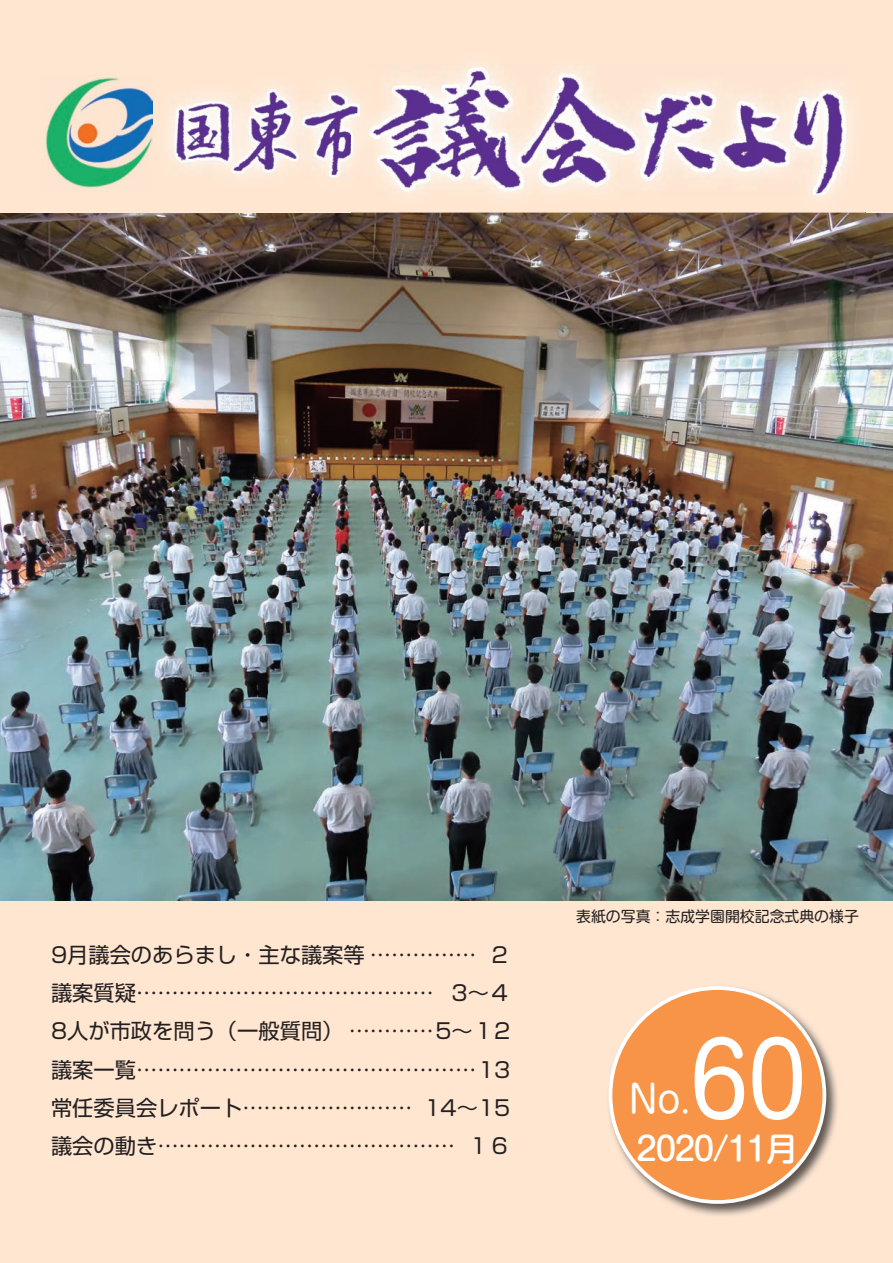
<style>
.page{position:relative;width:893px;height:1263px;background:#fff}
.page>*{position:absolute;margin:0;border:0;box-sizing:border-box;transform-origin:0 0}
.t1{font:99.45px "Shin M Go Pro";color:#fff;scale:.95 1}
.t2{font:37.35px "Shin M Go Pro";color:#fff;scale:.95 1}
.t3{font:500 32.4px "Shin M Go Pro";letter-spacing:-.04em;color:#fff}
.t4{font:21.3px/38.2px "Shin Go Pr 6";color:#231f20}
.t5{font:14.85px "Shin M Go Pro";color:#231f20}
</style>
<div class="page">
<img style="left:0;top:213px;width:893px;height:688px">
<div style="left:0;top:901px;width:893px;height:362px;background:#fee6d1"></div>
<div style="left:0;top:0;width:893px;height:213px;background:#fee6d1"></div>
<img style="left:44px;top:77px;width:108px;height:111px">
<img style="left:168px;top:88px;width:192px;height:70px">
<img style="left:173px;top:90px;width:186px;height:89px">
<img style="left:351px;top:213px;width:514px;height:1px">
<img style="left:814px;top:107px;width:51px;height:106px">
<img style="left:351px;top:195px;width:463px;height:18px">
<img style="left:379px;top:65px;width:469px;height:130px">
<img style="left:369px;top:119px;width:10px;height:45px">
<img style="left:608px;top:987px;width:230px;height:229px">
<div style="left:610px;top:988px;width:214px;height:214px;background:#f79447;border-radius:50%"></div>
<p class="t4" style="left:452px;top:934px;width:60px;text-indent:-401px">9月議会のあらまし・主な議案等 ...............<br>3~４</p>
<p class="t4" style="left:489px;top:934px;width:23px">２</p>
<p class="t4" style="left:51px;top:972px;width:384px">議案質疑..........................................</p>
<p class="t4" style="left:51px;top:1010px;width:461px">8人が市政を問う（一般質問( ............5~１2</p>
<p class="t4" style="left:51px;top:1049px;width:461px">議案一覧................................................13</p>
<p class="t4" style="left:424px;top:1087px;width:87px">14~15</p>
<p class="t4" style="left:51px;top:1087px;width:363px">常任委員会レポート........................</p>
<p class="t4" style="left:51px;top:1125px;width:405px">議会の動き..........................................</p>
<p class="t4" style="left:468px;top:1125px;width:44px">１６</p>
<p class="t5" style="left:576px;top:904px;width:284px">表紙の写真：志成学園開校記念式典の様子</p>
<h1 class="t1" style="left:690px;top:1000px;width:123px">60</h1>
<h3 class="t3" style="left:637px;top:1122px;width:163px">2020/11月</h3>
<h2 class="t2" style="left:629px;top:1068px;width:66px">No.</h2>
</div>
